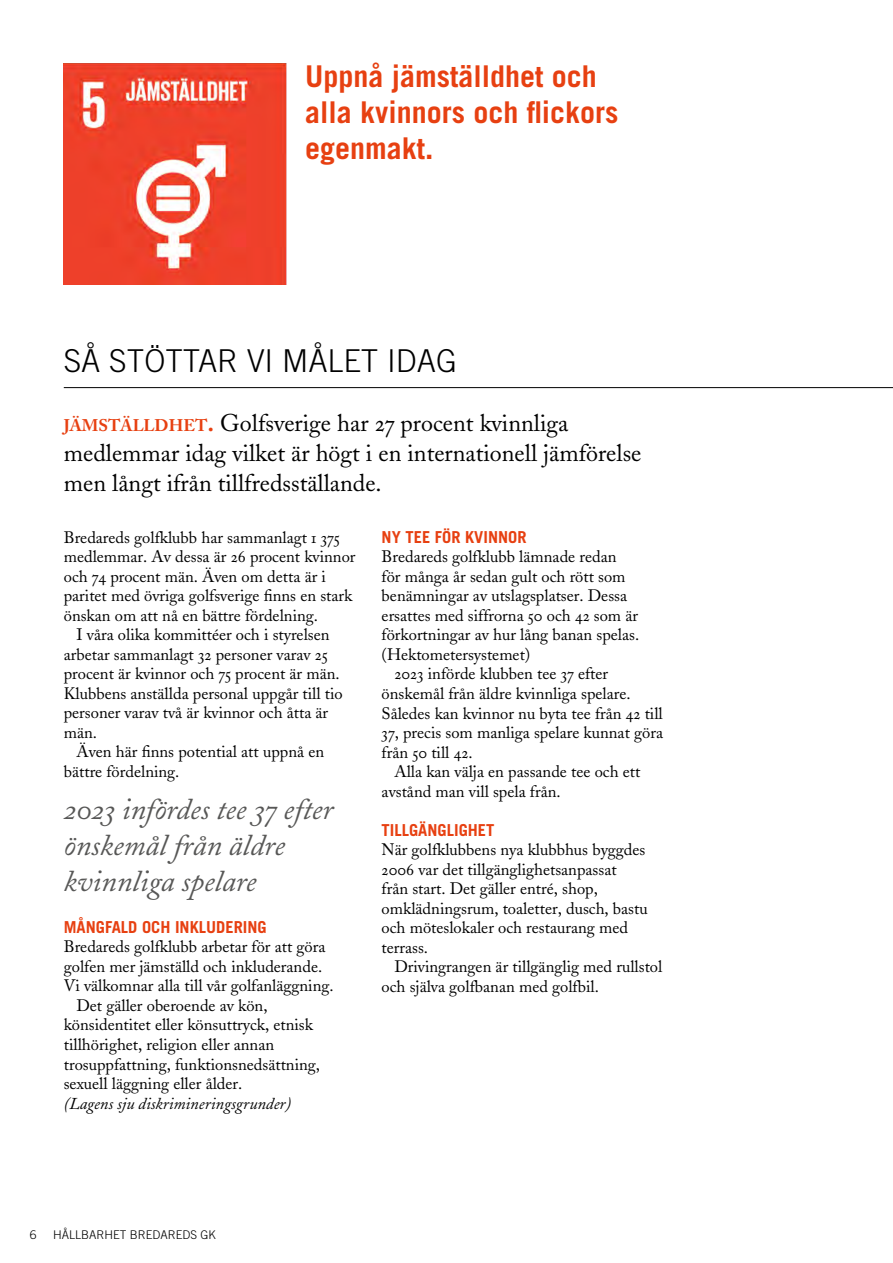
<style>
.page{position:relative;width:893px;height:1263px;background:#fff}
.page>*{position:absolute;margin:0;border:0;box-sizing:border-box;transform-origin:0 0}
.t1{font:300 31.5px "Trade Gothic";color:#000}
.t2{font:30px/36px "Adobe Caslon Italic Os F";color:#575756}
.t3{font:700 30px/36px "Trade Gothic";color:#e74011}
.t4{font:24px/30px "Adobe Caslon OSF";color:#000}
.t5{font:16.5px/19.5px "Adobe Caslon OSF";color:#000}
.t6{font:700 16.5px "Trade Gothic";color:#e74011}
.t7{font:italic 16.5px "Adobe Caslon";color:#000}
.t8{font:300 12px "Trade Gothic";color:#000}
.s1{font-family:"Adobe Caslon Bold Os F";font-size:16.8px;color:#e74011}
.s2{font-family:"Adobe Caslon Bold Os F";color:#e74011}
</style>
<div class="page">
<img style="left:64px;top:64px;width:222px;height:220px">
<hr style="left:64px;top:387px;width:829px;height:1px;background:#000">
<h2 class="t3" style="left:305px;top:58px;width:315px">Uppnå jämställdhet och alla kvinnors och flickors egenmakt.</h2>
<h1 class="t1" style="left:64px;top:342px;width:395px">SÅ STÖTTAR VI MÅLET IDAG</h1>
<h3 class="t4" style="left:64px;top:408px;width:579px"><span class="s1">JÄMSTÄLLDHET</span><span class="s2">.</span> Golfsverige har 27 procent kvinnliga medlemmar idag vilket är högt i en internationell jämförelse men långt ifrån tillfredsställande.</h3>
<p class="t5" style="left:64px;top:528px;width:278px">Bredareds golfklubb har sammanlagt 1 375</p>
<p class="t5" style="left:64px;top:547px;width:293px">medlemmar. Av dessa är 26 procent kvinnor</p>
<p class="t5" style="left:64px;top:567px;width:264px">och 74 procent män. Även om detta är i</p>
<p class="t5" style="left:64px;top:586px;width:290px">paritet med övriga golfsverige finns en stark</p>
<p class="t5" style="left:64px;top:606px;width:256px">önskan om att nå en bättre fördelning.</p>
<p class="t5" style="left:77px;top:625px;width:255px">I våra olika kommittéer och i styrelsen</p>
<p class="t5" style="left:64px;top:645px;width:265px">arbetar sammanlagt 32 personer varav 25</p>
<p class="t5" style="left:64px;top:664px;width:277px">procent är kvinnor och 75 procent är män.</p>
<p class="t5" style="left:64px;top:684px;width:280px">Klubbens anställda personal uppgår till tio</p>
<p class="t5" style="left:64px;top:703px;width:266px">personer varav två är kvinnor och åtta är</p>
<p class="t5" style="left:64px;top:723px;width:35px">män.</p>
<p class="t5" style="left:77px;top:742px;width:249px">Även här finns potential att uppnå en</p>
<p class="t5" style="left:64px;top:762px;width:117px">bättre fördelning.</p>
<h2 class="t2" style="left:64px;top:793px;width:271px">2023 infördes tee 37 efter önskemål från äldre kvinnliga spelare</h2>
<p class="t6" style="left:64px;top:917px;width:204px">MÅNGFALD OCH INKLUDERING</p>
<p class="t5" style="left:64px;top:937px;width:263px">Bredareds golfklubb arbetar för att göra</p>
<p class="t5" style="left:64px;top:957px;width:260px">golfen mer jämställd och inkluderande.</p>
<p class="t5" style="left:64px;top:976px;width:271px">Vi välkomnar alla till vår golfanläggning.</p>
<p class="t5" style="left:77px;top:996px;width:193px">Det gäller oberoende av kön,</p>
<p class="t5" style="left:64px;top:1015px;width:251px">könsidentitet eller könsuttryck, etnisk</p>
<p class="t5" style="left:64px;top:1035px;width:212px">tillhörighet, religion eller annan</p>
<p class="t5" style="left:64px;top:1054px;width:258px">trosuppfattning, funktionsnedsättning,</p>
<p class="t5" style="left:64px;top:1074px;width:180px">sexuell läggning eller ålder.</p>
<p class="t7" style="left:64px;top:1094px;width:229px">(Lagens sju diskrimineringsgrunder)</p>
<p class="t6" style="left:382px;top:527px;width:146px">NY TEE FÖR KVINNOR</p>
<p class="t5" style="left:382px;top:547px;width:236px">Bredareds golfklubb lämnade redan</p>
<p class="t5" style="left:382px;top:567px;width:245px">för många år sedan gult och rött som</p>
<p class="t5" style="left:382px;top:586px;width:247px">benämningar av utslagsplatser. Dessa</p>
<p class="t5" style="left:382px;top:606px;width:258px">ersattes med siffrorna 50 och 42 som är</p>
<p class="t5" style="left:382px;top:625px;width:259px">förkortningar av hur lång banan spelas.</p>
<p class="t5" style="left:382px;top:645px;width:150px">(Hektometersystemet)</p>
<p class="t5" style="left:394px;top:664px;width:215px">2023 införde klubben tee 37 efter</p>
<p class="t5" style="left:382px;top:684px;width:250px">önskemål från äldre kvinnliga spelare.</p>
<p class="t5" style="left:382px;top:703px;width:283px">Således kan kvinnor nu byta tee från 42 till</p>
<p class="t5" style="left:382px;top:723px;width:283px">37, precis som manliga spelare kunnat göra</p>
<p class="t5" style="left:382px;top:742px;width:92px">från 50 till 42.</p>
<p class="t5" style="left:394px;top:762px;width:247px">Alla kan välja en passande tee och ett</p>
<p class="t5" style="left:382px;top:781px;width:181px">avstånd man vill spela från.</p>
<p class="t6" style="left:382px;top:819px;width:114px">TILLGÄNGLIGHET</p>
<p class="t5" style="left:382px;top:840px;width:268px">När golfklubbens nya klubbhus byggdes 2006 var det tillgänglighetsanpassat<br>från start. Det gäller entré, shop, omklädningsrum, toaletter, dusch, bastu och möteslokaler och restaurang med terrass.</p>
<p class="t5" style="left:382px;top:957px;width:282px;text-indent:13px">Drivingrangen är tillgänglig med rullstol och själva golfbanan med golfbil.</p>
<p class="t8" style="left:30px;top:1227px;width:8px">6</p>
<p class="t8" style="left:53px;top:1227px;width:164px">HÅLLBARHET BREDAREDS GK</p>
</div>
